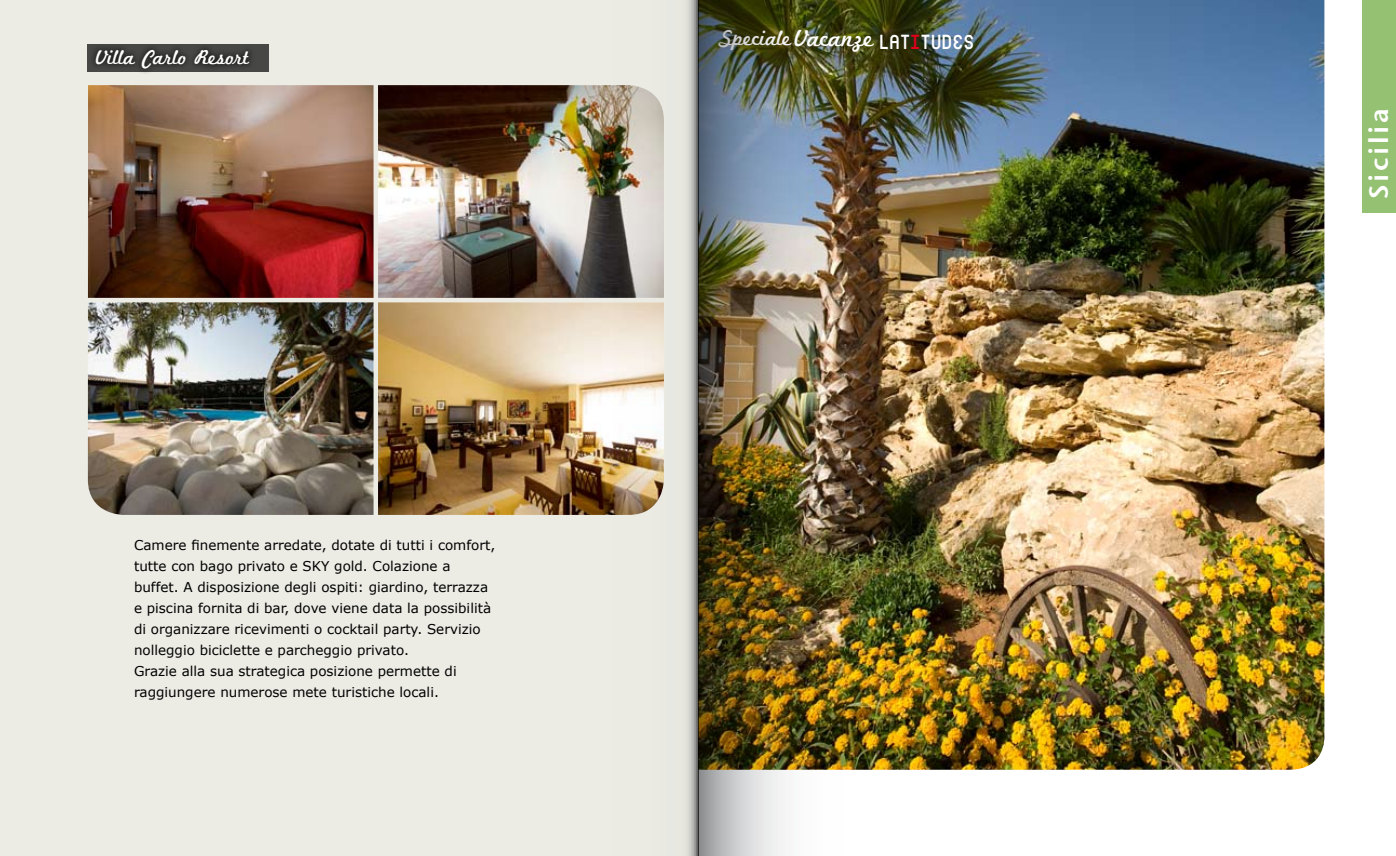
<style>
.page{position:relative;width:1396px;height:856px;background:#fff}
.page>*{position:absolute;margin:0;border:0;box-sizing:border-box;transform-origin:0 0}
.t1{font:27px "Stone Sans Sem ITCTT Semi";letter-spacing:.1em;color:#fff}
.t2{font:22.05px "Marketing Script";color:#fff}
.t3{font:21px "Marketing Script";color:#fff}
.t4{font:13.5px/21px "Verdana";color:#000}
.s1{font-size:24.75px}
</style>
<div class="page">
<div style="left:0;top:0;width:698px;height:855px;background:#ecece5"></div>
<div style="left:88px;top:42px;width:202px;height:51px;background:#000;opacity:.7"></div>
<div style="left:1361px;top:0;width:34px;height:213px;background:#95c173"></div>
<img style="left:877px;top:0;width:447px;height:769px">
<img style="left:378px;top:85px;width:140px;height:213px">
<img style="left:88px;top:85px;width:285px;height:213px">
<img style="left:88px;top:302px;width:285px;height:212px">
<img style="left:378px;top:302px;width:140px;height:212px">
<img style="left:518px;top:0;width:180px;height:855px">
<img style="left:698px;top:0;width:179px;height:855px">
<p class="t3" style="left:96px;top:44px;width:154px">Villa Carlo Resort</p>
<p class="t4" style="left:134px;top:534px;width:363px">Camere finemente arredate, dotate di tutti i comfort, tutte con bago privato e SKY gold. Colazione a buffet. A disposizione degli ospiti: giardino, terrazza e piscina fornita di bar, dove viene data la possibilità di organizzare ricevimenti o cocktail party. Servizio nolleggio biciclette e parcheggio privato.<br>Grazie alla sua strategica posizione permette di raggiungere numerose mete turistiche locali.</p>
<p class="t2" style="left:719px;top:25px;width:256px">Speciale <span class="s1">Vacanze</span> <sub>LAT</sub><sub>I</sub><sub>TUDES</sub></p>
<p class="t1" style="left:1355px;top:199px;width:93px;rotate:-90deg">Sicilia</p>
</div>
